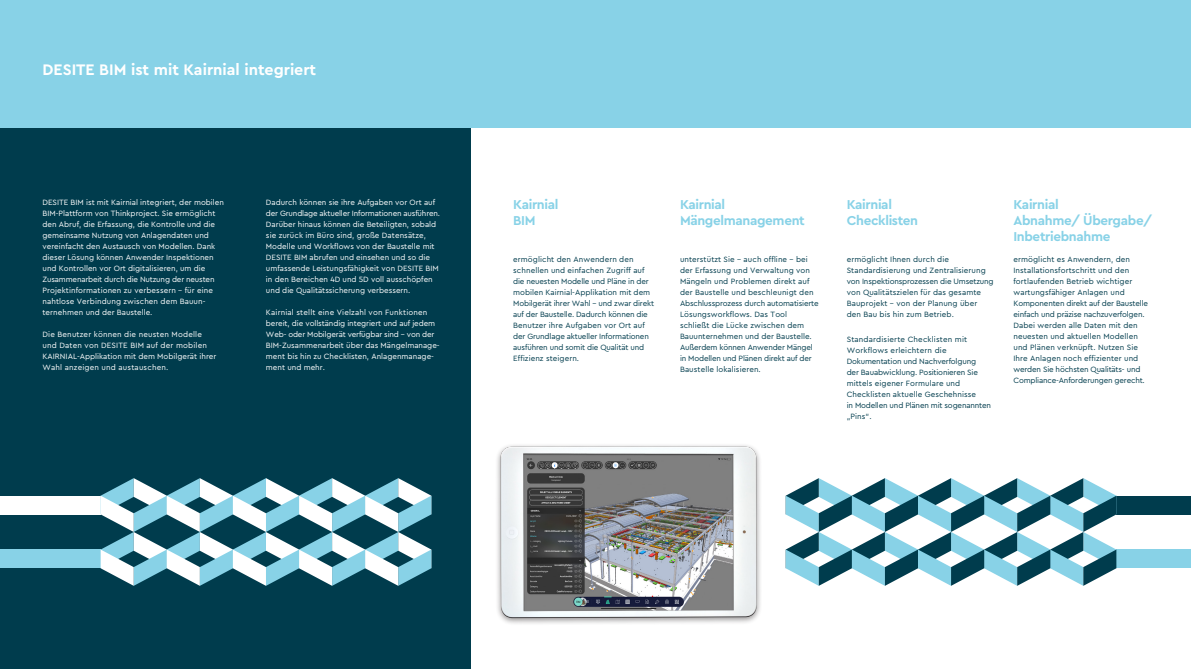
<style>
.page{position:relative;width:1191px;height:669px;background:#fff}
.page>*{position:absolute;margin:0;border:0;box-sizing:border-box;transform-origin:0 0}
.t1{font:700 16px "Cera Pro";color:#fff}
.Body_copy{font:700 13.5px/16px "Cera Pro";letter-spacing:-.025em;color:#88d2e7}
.Body_copy-2{font:8px/11px "Cera Pro";letter-spacing:.01em;color:#003c4d}
.t2{font:8px/11px "Cera Pro";color:#fff}
.Body_copy-3{font:8px/11px "Cera Pro";letter-spacing:-.02em;color:#003c4d}
.t3{font:8px/11px "Cera Pro";letter-spacing:.02em;color:#fff}
</style>
<div class="page">
<div style="left:0;top:128px;width:471px;height:541px;background:#003c4d"></div>
<div style="left:0;top:0;width:1191px;height:128px;background:#88d2e7"></div>
<div style="left:0;top:496px;width:101px;height:18px;background:#fff"></div>
<div style="left:1116px;top:496px;width:75px;height:18px;background:#003c4d"></div>
<div style="left:0;top:550px;width:101px;height:18px;background:#88d2e7"></div>
<div style="left:1116px;top:550px;width:75px;height:18px;background:#88d2e7"></div>
<svg style="left:101px;top:478px;width:330px;height:108px"></svg>
<svg style="left:785px;top:478px;width:331px;height:108px"></svg>
<img style="left:497px;top:445px;width:264px;height:179px">
<p class="t1" style="left:43px;top:59px;width:275px">DESITE BIM ist mit Kairnial integriert</p>
<p class="t2" style="left:43px;top:196px;width:183px">DESITE BIM ist mit Kairnial integriert, der mobilen BIM-Plattform von Thinkproject. Sie ermöglicht den Abruf, die Erfassung, die Kontrolle und die gemeinsame Nutzung von Anlagendaten und vereinfacht den Austausch von Modellen. Dank dieser Lösung können Anwender Inspektionen und Kontrollen vor Ort digitalisieren, um die Zusammenarbeit durch die Nutzung der neusten Projektinformationen zu verbessern - für eine nahtlose Verbindung zwischen dem Bauun&shy;ternehmen und der Baustelle.</p>
<p class="t3" style="left:43px;top:328px;width:175px">Die Benutzer können die neusten Modelle und Daten von DESITE BIM auf der mobilen KAIRNIAL-Applikation mit dem Mobilgerät ihrer Wahl anzeigen und austauschen.</p>
<p class="t2" style="left:266px;top:196px;width:176px">Dadurch können sie ihre Aufgaben vor Ort auf der Grundlage aktueller Informationen ausführen.<br>Darüber hinaus können die Beteiligten, sobald sie zurück im Büro sind, große Datensätze, Modelle und Workflows von der Baustelle mit DESITE BIM abrufen und einsehen und so die umfassende Leistungsfähigkeit von DESITE BIM in den Bereichen 4D und 5D voll ausschöpfen und die Qualitätssicherung verbessern.</p>
<p class="t2" style="left:266px;top:306px;width:175px">Kairnial stellt eine Vielzahl von Funktionen bereit, die vollständig integriert und auf jedem Web- oder Mobilgerät verfügbar sind – von der BIM-Zusammenarbeit über das Mängelmanage&shy;ment bis hin zu Checklisten, Anlagenmanage&shy;ment und mehr.</p>
<p class="Body_copy" style="left:513px;top:196px;width:47px">Kairnial<br>BIM</p>
<p class="Body_copy" style="left:680px;top:196px;width:126px">Kairnial<br>Mängelmanagement</p>
<p class="Body_copy" style="left:846px;top:196px;width:73px">Kairnial<br>Checklisten</p>
<p class="Body_copy" style="left:1013px;top:196px;width:140px">Kairnial<br>Abnahme/ Übergabe/<br>Inbetriebnahme</p>
<p class="Body_copy-3" style="left:513px;top:253px;width:142px">ermöglicht den Anwendern den schnellen und einfachen Zugriff auf die neuesten Modelle und Pläne in der mobilen Kairnial-Applikation mit dem Mobilgerät ihrer Wahl – und zwar direkt auf der Baustelle. Dadurch können die Benutzer ihre Aufgaben vor Ort auf der Grundlage aktueller Informationen ausführen und somit die Qualität und Effizienz steigern.</p>
<p class="Body_copy-2" style="left:680px;top:253px;width:140px">unterstützt Sie – auch offline – bei der Erfassung und Verwaltung von Mängeln und Problemen direkt auf der Baustelle und beschleunigt den Abschlussprozess durch automatisierte Lösungsworkflows. Das Tool schließt die Lücke zwischen dem Bauunternehmen und der Baustelle.<br>Außerdem können Anwender Mängel in Modellen und Plänen direkt auf der Baustelle lokalisieren.</p>
<p class="Body_copy-2" style="left:846px;top:253px;width:148px">ermöglicht Ihnen durch die Standardisierung und Zentralisierung von Inspektionsprozessen die Umsetzung von Qualitätszielen für das gesamte Bauprojekt – von der Planung über<br>den Bau bis hin zum Betrieb.</p>
<p class="Body_copy-2" style="left:1013px;top:253px;width:136px">ermöglicht es Anwendern, den Installationsfortschritt und den fortlaufenden Betrieb wichtiger wartungsfähiger Anlagen und Komponenten direkt auf der Baustelle einfach und präzise nachzuverfolgen.<br>Dabei werden alle Daten mit den neuesten und aktuellen Modellen und Plänen verknüpft. Nutzen Sie Ihre Anlagen noch effizienter und werden Sie höchsten Qualitäts- und Compliance-Anforderungen gerecht.</p>
<p class="Body_copy-2" style="left:846px;top:333px;width:146px">Standardisierte Checklisten mit<br>Workflows erleichtern die<br>Dokumentation und Nachverfolgung<br>der Bauabwicklung. Positionieren Sie mittels eigener Formulare und<br>Checklisten aktuelle Geschehnisse<br>in Modellen und Plänen mit sogenannten „Pins“.</p>
</div>
